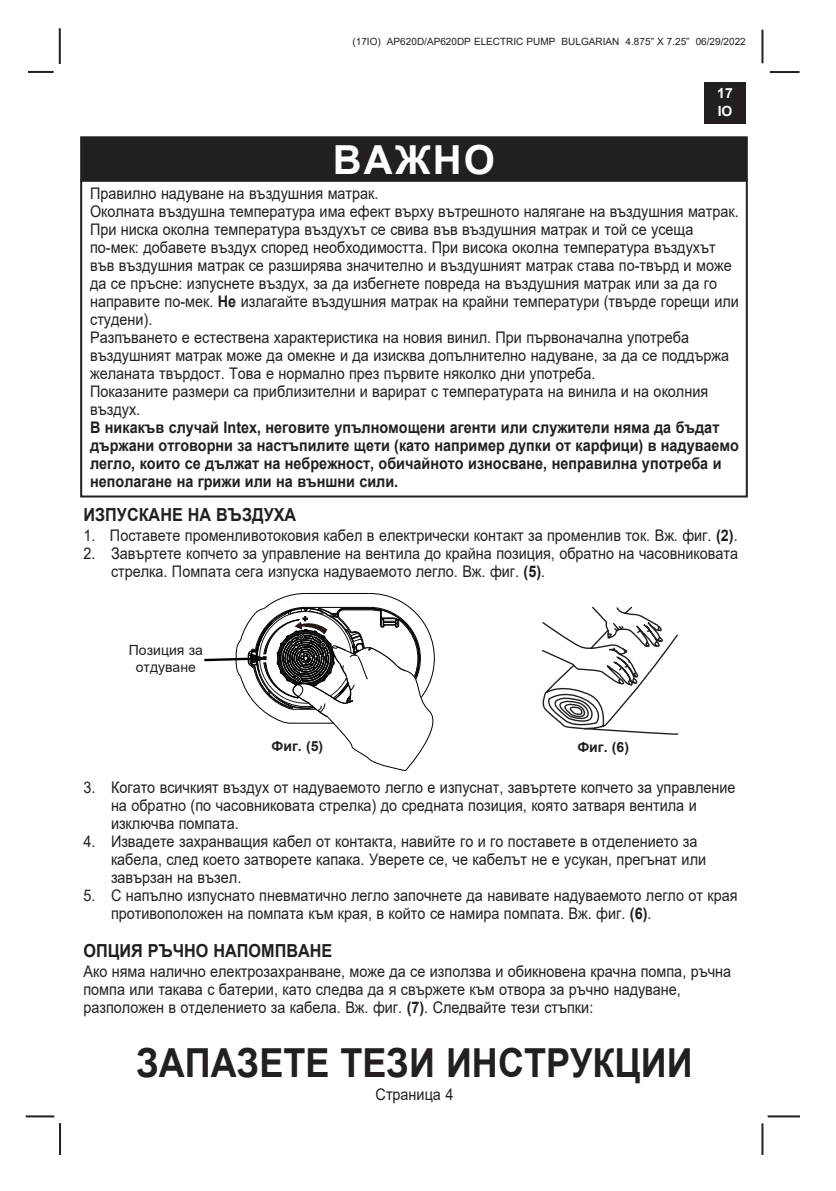
<style>
.page{position:relative;width:836px;height:1191px;background:#fff}
.page>*{position:absolute;margin:0;border:0;box-sizing:border-box;transform-origin:0 0}
.t1{font:700 40px "Arial";color:#231f20;scale:.9 1}
.t2{font:700 40px "Arial";letter-spacing:.05em;color:#fff}
.t3{font:700 18px "Arial";color:#231f20;scale:.9 1}
.t4{font:16px/18px "Arial";color:#231f20;scale:.9 1}
.t5{font:700 16px/18px "Arial";color:#231f20;scale:.9 1}
.t6{font:14px/16.8px "Arial";color:#231f20;text-align:center}
.t7{font:700 14px "Arial";color:#231f20}
.t8{font:700 14px/18px "Arial";color:#fff}
.t9{font:10px "Arial";color:#231f20}
.s1{font-weight:700}
</style>
<div class="page">
<hr style="left:767px;top:1115px;width:32px;height:2px;background:#231f20">
<hr style="left:769px;top:71px;width:30px;height:2px;background:#231f20">
<hr style="left:761px;top:30px;width:2px;height:33px;background:#231f20">
<hr style="left:761px;top:1123px;width:2px;height:32px;background:#231f20">
<hr style="left:28px;top:71px;width:26px;height:2px;background:#231f20">
<hr style="left:59px;top:28px;width:2px;height:36px;background:#231f20">
<hr style="left:59px;top:1123px;width:2px;height:32px;background:#231f20">
<hr style="left:26px;top:1115px;width:28px;height:2px;background:#231f20">
<div style="left:704px;top:83px;width:41px;height:41px;background:#231f20"></div>
<div style="left:80px;top:136px;width:667px;height:361px;border:2px solid #231f20"></div>
<div style="left:81px;top:138px;width:665px;height:43px;background:#231f20"></div>
<hr style="left:80px;top:180px;width:667px;height:2px;background:#231f20">
<svg style="left:204px;top:593px;width:231px;height:178px"></svg>
<svg style="left:542px;top:607px;width:136px;height:128px"></svg>
<p class="t9" style="left:352px;top:35px;width:394px">(17IO) AP620D/AP620DP ELECTRIC PUMP BULGARIAN 4.875” X 7.25” 06/29/2022</p>
<p class="t2" style="left:333px;top:132px;width:163px">ВАЖНО</p>
<p class="t8" style="left:717px;top:85px;width:17px">17<br>IO</p>
<p class="t4" style="left:90px;top:184px;width:322px">Правилно надуване на въздушния матрак.</p>
<p class="t4" style="left:90px;top:202px;width:722px">Околната въздушна температура има ефект върху вътрешното налягане на въздушния матрак.<br>При ниска околна температура въздухът се свива във въздушния матрак и той се усеща по-мек: добавете въздух според необходимостта. При висока околна температура въздухът във въздушния матрак се разширява значително и въздушният матрак става по-твърд и може да се пръсне: изпуснете въздух, за да избегнете повреда на въздушния матрак или за да го направите по-мек. <span class="s1">Не</span> излагайте въздушния матрак на крайни температури (твърде горещи или студени).</p>
<p class="t4" style="left:90px;top:328px;width:711px">Разпъването е естествена характеристика на новия винил. При първоначална употреба въздушният матрак може да омекне и да изисква допълнително надуване, за да се поддържа желаната твърдост. Това е нормално през първите няколко дни употреба.</p>
<p class="t4" style="left:90px;top:382px;width:688px">Показаните размери са приблизителни и варират с температурата на винила и на околния въздух.</p>
<p class="t5" style="left:90px;top:418px;width:722px">В никакъв случай Intex, неговите упълномощени агенти или служители няма да бъдат държани отговорни за настъпилите щети (като например дупки от карфици) в надуваемо легло, които се дължат на небрежност, обичайното износване, неправилна употреба и неполагане на грижи или на външни сили.</p>
<p class="t3" style="left:83px;top:502px;width:238px">ИЗПУСКАНЕ НА ВЪЗДУХА</p>
<p class="t4" style="left:83px;top:526px;width:728px">1. Поставете променливотоковия кабел в електрически контакт за променлив ток. Вж. фиг. <span class="s1">(2)</span>.</p>
<p class="t4" style="left:83px;top:544px;width:728px">2. Завъртете копчето за управление на вентила до крайна позиция, обратно на часовниковата</p>
<p class="t4" style="left:111px;top:562px;width:484px">стрелка. Помпата сега изпуска надуваемото легло. Вж. фиг. <span class="s1">(5)</span>.</p>
<p class="t6" style="left:129px;top:642px;width:75px">Позиция за отдуване</p>
<p class="t7" style="left:271px;top:736px;width:53px">Фиг. (5)</p>
<p class="t7" style="left:577px;top:737px;width:53px">Фиг. (6)</p>
<p class="t4" style="left:83px;top:778px;width:725px">3. Когато всичкият въздух от надуваемото легло е изпуснат, завъртете копчето за управление</p>
<p class="t4" style="left:111px;top:796px;width:652px">на обратно (по часовниковата стрелка) до средната позиция, която затваря вентила и</p>
<p class="t4" style="left:111px;top:814px;width:144px">изключва помпата.</p>
<p class="t4" style="left:83px;top:832px;width:683px">4. Извадете захранващия кабел от контакта, навийте го и го поставете в отделението за</p>
<p class="t4" style="left:111px;top:850px;width:662px">кабела, след което затворете капака. Уверете се, че кабелът не е усукан, прегънат или</p>
<p class="t4" style="left:111px;top:868px;width:146px">завързан на възел.</p>
<p class="t4" style="left:83px;top:886px;width:728px">5. С напълно изпуснато пневматично легло започнете да навивате надуваемото легло от края</p>
<p class="t4" style="left:111px;top:904px;width:601px">противоположен на помпата към края, в който се намира помпата. Вж. фиг. <span class="s1">(6)</span>.</p>
<p class="t3" style="left:83px;top:938px;width:278px">ОПЦИЯ РЪЧНО НАПОМПВАНЕ</p>
<p class="t4" style="left:83px;top:962px;width:721px">Ако няма налично електрозахранване, може да се използва и обикновена крачна помпа, ръчна</p>
<p class="t4" style="left:83px;top:980px;width:665px">помпа или такава с батерии, като следва да я свържете към отвора за ръчно надуване, разположен в отделението за кабела. Вж. фиг. <span class="s1">(7)</span>. Следвайте тези стъпки:</p>
<h1 class="t1" style="left:136px;top:1034px;width:619px">ЗАПАЗЕТЕ ТЕЗИ ИНСТРУКЦИИ</h1>
<p class="t4" style="left:375px;top:1085px;width:88px">Страница 4</p>
</div>
